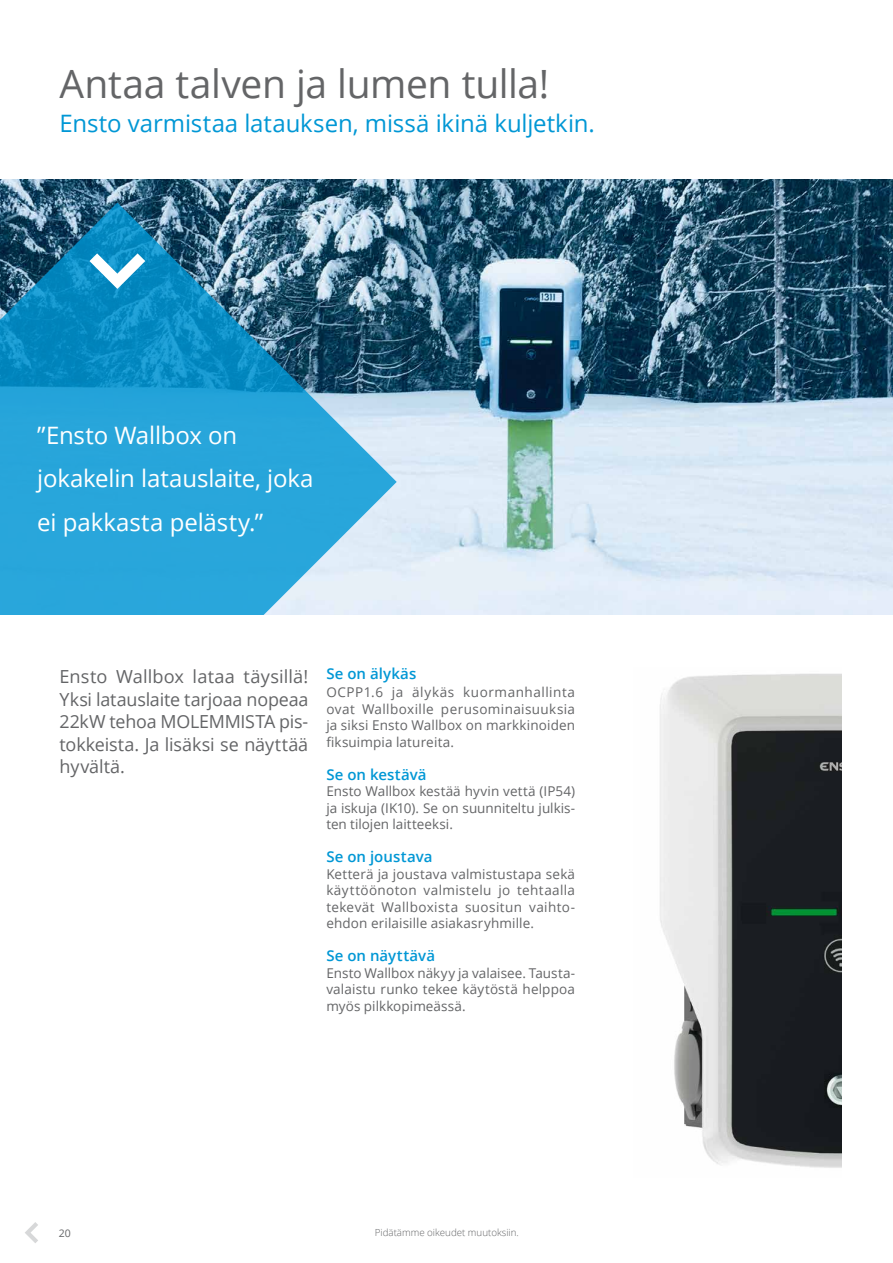
<style>
.page{position:relative;width:893px;height:1263px;background:#fff}
.page>*{position:absolute;margin:0;border:0;box-sizing:border-box;transform-origin:0 0}
.t1{font:39px "Open Sans";letter-spacing:-.01em;color:#646567}
.t2{font:24px/43.5px "Open Sans";letter-spacing:-.005em;color:#fff}
.t3{font:24px "Open Sans";letter-spacing:-.005em;color:#0097d5}
.t4{font:18px/22.5px "Open Sans";letter-spacing:-.01em;color:#646567;text-align:justify}
.t5{font:600 15px "Open Sans";letter-spacing:.01em;color:#0097d5}
.t6{font:13.5px/16.5px "Open Sans";letter-spacing:.01em;color:#646567;text-align:justify}
.t7{font:10.5px "Open Sans";color:#646567}
.t8{font:300 9.75px "Open Sans";color:#646567}
</style>
<div class="page">
<svg style="left:25px;top:1222px;width:13px;height:21px"></svg>
<img style="left:0;top:179px;width:893px;height:436px">
<svg style="left:0;top:203px;width:397px;height:412px;background:#3898c3"></svg>
<svg style="left:89px;top:253px;width:56px;height:36px"></svg>
<img style="left:660px;top:673px;width:182px;height:495px">
<h1 class="t1" style="left:60px;top:57px;width:491px">Antaa talven ja lumen tulla!</h1>
<h2 class="t3" style="left:60px;top:107px;width:537px">Ensto varmistaa latauksen, missä ikinä kuljetkin.</h2>
<h2 class="t2" style="left:37px;top:412px;width:278px">”Ensto Wallbox on jokakelin latauslaite, joka ei pakkasta pelästy.”</h2>
<h3 class="t4" style="left:60px;top:665px;width:250px">Ensto Wallbox lataa täysillä!<br>Yksi latauslaite tarjoaa nopeaa 22kW tehoa MOLEMMISTA pis&shy;tokkeista. Ja lisäksi se näyttää hyvältä.</h3>
<p class="t5" style="left:326px;top:663px;width:92px">Se on älykäs</p>
<p class="t6" style="left:326px;top:684px;width:250px">OCPP1.6 ja älykäs kuormanhallinta ovat Wallboxille perusominaisuuksia ja siksi Ensto Wallbox on markkinoiden fiksuimpia latureita.</p>
<p class="t5" style="left:326px;top:764px;width:102px">Se on kestävä</p>
<p class="t6" style="left:326px;top:783px;width:250px">Ensto Wallbox kestää hyvin vettä (IP54) ja iskuja (IK10). Se on suunniteltu julkis&shy;ten tilojen laitteeksi.</p>
<p class="t5" style="left:326px;top:846px;width:108px">Se on joustava</p>
<p class="t6" style="left:326px;top:865px;width:250px">Ketterä ja joustava valmistustapa sekä käyttöönoton valmistelu jo tehtaalla tekevät Wallboxista suositun vaihto&shy;ehdon erilaisille asiakasryhmille.</p>
<p class="t5" style="left:326px;top:945px;width:110px">Se on näyttävä</p>
<p class="t6" style="left:326px;top:964px;width:250px">Ensto Wallbox näkyy ja valaisee. Tausta&shy;valaistu runko tekee käytöstä helppoa myös pilkkopimeässä.</p>
<p class="t7" style="left:59px;top:1226px;width:14px">20</p>
<p class="t8" style="left:375px;top:1226px;width:145px">Pidätämme oikeudet muutoksiin.</p>
</div>
